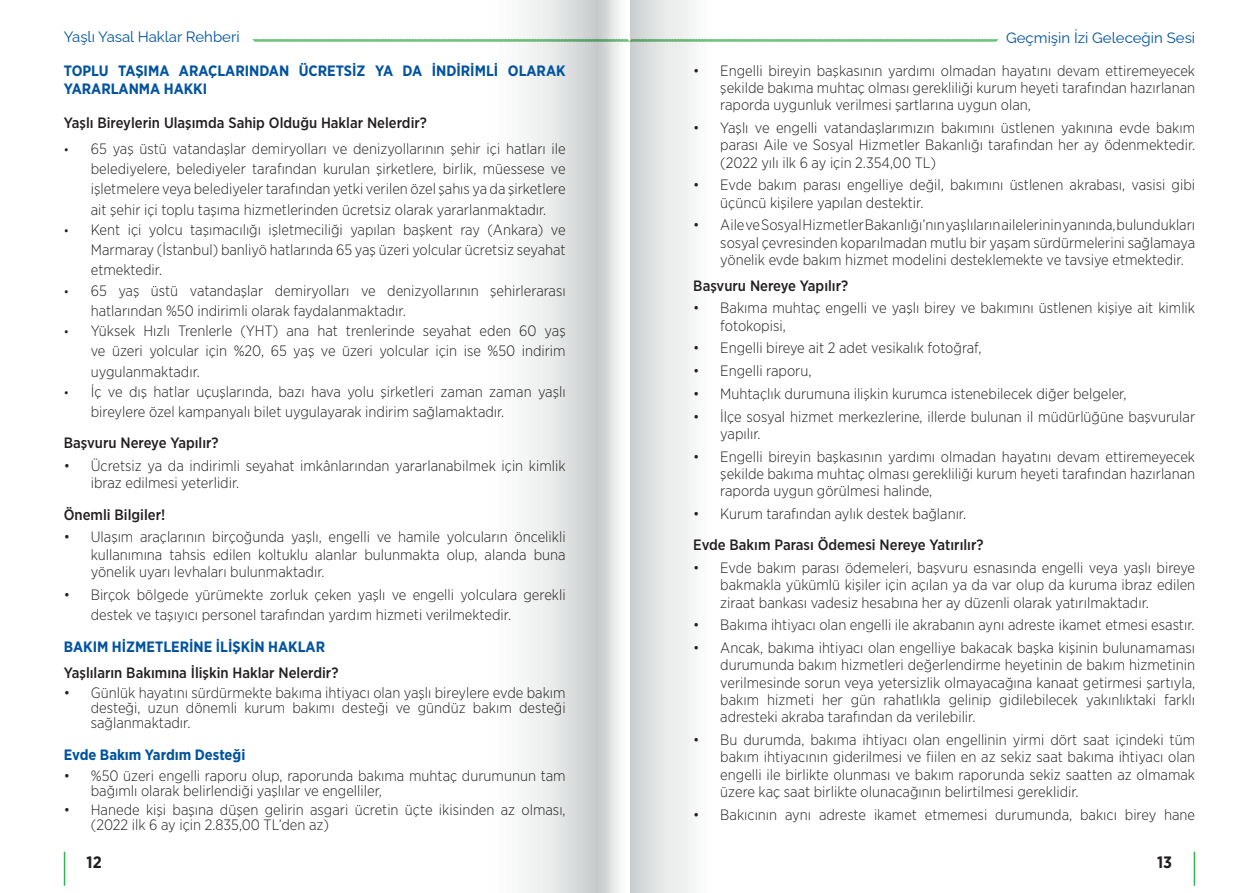
<style>
.page{position:relative;width:1259px;height:893px;background:#fff}
.page>*{position:absolute;margin:0;border:0;box-sizing:border-box;transform-origin:0 0}
.t1{font:700 16.5px "Gotham Narrow";color:#231f20}
.t2{font:300 15px/17.2px "Gotham Narrow";color:#231f20;text-align:justify}
.t3{font:500 15px "Gotham Narrow";color:#231f20}
.t4{font:700 15px/18px "Gotham Narrow";color:#0153a0}
.t5{font:15px "Raleway";color:#0153a0}
.s1{font-weight:400;font-size:12px}
</style>
<div class="page">
<hr style="left:1193px;top:852px;width:2px;height:34px;background:#32b457">
<hr style="left:64px;top:852px;width:1px;height:34px;background:#32b457">
<svg style="left:252px;top:39px;width:747px;height:3px"></svg>
<p class="t5" style="left:64px;top:25px;width:177px">Yaşlı Yasal Haklar Rehberi</p>
<p class="t5" style="left:1006px;top:25px;width:191px">Geçmişin İzi Geleceğin Sesi</p>
<p class="t4" style="left:64px;top:61px;width:503px">TOPLU TAŞIMA ARAÇLARINDAN ÜCRETSİZ YA DA İNDİRİMLİ OLARAK<br>YARARLANMA HAKKI</p>
<p class="t3" style="left:64px;top:113px;width:365px">Yaşlı Bireylerin Ulaşımda Sahip Olduğu Haklar Nelerdir?</p>
<p class="t2" style="left:91px;top:138px;width:476px;line-height:20.2px;text-indent:-27px"><span class="s1">•</span> 65 yaş üstü vatandaşlar demiryolları ve denizyollarının şehir içi hatları ile belediyelere, belediyeler tarafından kurulan şirketlere, birlik, müessese ve işletmelere veya belediyeler tarafından yetki verilen özel şahıs ya da şirketlere ait şehir içi toplu taşıma hizmetlerinden ücretsiz olarak yararlanmaktadır.</p>
<p class="t2" style="left:91px;top:219px;width:476px;line-height:20.2px;text-indent:-27px"><span class="s1">•</span> Kent içi yolcu taşımacılığı işletmeciliği yapılan başkent ray (Ankara) ve Marmaray (İstanbul) banliyö hatlarında 65 yaş üzeri yolcular ücretsiz seyahat etmektedir.</p>
<p class="t2" style="left:91px;top:280px;width:476px;line-height:20.2px;text-indent:-27px"><span class="s1">•</span> 65 yaş üstü vatandaşlar demiryolları ve denizyollarının şehirlerarası hatlarından %50 indirimli olarak faydalanmaktadır.</p>
<p class="t2" style="left:91px;top:320px;width:476px;line-height:20.2px;text-indent:-27px"><span class="s1">•</span> Yüksek Hızlı Trenlerle (YHT) ana hat trenlerinde seyahat eden 60 yaş ve üzeri yolcular için %20, 65 yaş ve üzeri yolcular için ise %50 indirim uygulanmaktadır.</p>
<p class="t2" style="left:91px;top:381px;width:476px;line-height:20.2px;text-indent:-27px"><span class="s1">•</span> İç ve dış hatlar uçuşlarında, bazı hava yolu şirketleri zaman zaman yaşlı bireylere özel kampanyalı bilet uygulayarak indirim sağlamaktadır.</p>
<p class="t3" style="left:64px;top:434px;width:156px">Başvuru Nereye Yapılır?</p>
<p class="t2" style="left:91px;top:457px;width:476px;text-indent:-27px">• Ücretsiz ya da indirimli seyahat imkânlarından yararlanabilmek için kimlik ibraz edilmesi yeterlidir.</p>
<p class="t3" style="left:64px;top:505px;width:103px">Önemli Bilgiler!</p>
<p class="t2" style="left:91px;top:528px;width:476px;text-indent:-27px">• Ulaşım araçlarının birçoğunda yaşlı, engelli ve hamile yolcuların öncelikli kullanımına tahsis edilen koltuklu alanlar bulunmakta olup, alanda buna yönelik uyarı levhaları bulunmaktadır.</p>
<p class="t2" style="left:91px;top:584px;width:476px;line-height:20.2px;text-indent:-27px">• Birçok bölgede yürümekte zorluk çeken yaşlı ve engelli yolculara gerekli destek ve taşıyıcı personel tarafından yardım hizmeti verilmektedir.</p>
<p class="t4" style="left:64px;top:638px;width:263px">BAKIM HİZMETLERİNE İLİŞKİN HAKLAR</p>
<p class="t3" style="left:64px;top:663px;width:276px">Yaşlıların Bakımına İlişkin Haklar Nelerdir?</p>
<p class="t2" style="left:91px;top:685px;width:476px;line-height:15px;text-indent:-27px">• Günlük hayatını sürdürmekte bakıma ihtiyacı olan yaşlı bireylere evde bakım desteği, uzun dönemli kurum bakımı desteği ve gündüz bakım desteği sağlanmaktadır.</p>
<p class="t4" style="left:64px;top:746px;width:183px">Evde Bakım Yardım Desteği</p>
<p class="t2" style="left:91px;top:768px;width:476px;line-height:15px;text-indent:-27px">• %50 üzeri engelli raporu olup, raporunda bakıma muhtaç durumunun tam bağımlı olarak belirlendiği yaşlılar ve engelliler,</p>
<p class="t2" style="left:91px;top:802px;width:476px;line-height:15px;text-indent:-27px">• Hanede kişi başına düşen gelirin asgari ücretin üçte ikisinden az olması, (2022 ilk 6 ay için 2.835,00 TL’den az)</p>
<p class="t2" style="left:720px;top:62px;width:476px;text-indent:-27px">• Engelli bireyin başkasının yardımı olmadan hayatını devam ettiremeyecek şekilde bakıma muhtaç olması gerekliliği kurum heyeti tarafından hazırlanan raporda uygunluk verilmesi şartlarına uygun olan,</p>
<p class="t2" style="left:720px;top:119px;width:476px;text-indent:-27px">• Yaşlı ve engelli vatandaşlarımızın bakımını üstlenen yakınına evde bakım parası Aile ve Sosyal Hizmetler Bakanlığı tarafından her ay ödenmektedir. (2022 yılı ilk 6 ay için 2.354,00 TL)</p>
<p class="t2" style="left:720px;top:176px;width:476px;text-indent:-27px">• Evde bakım parası engelliye değil, bakımını üstlenen akrabası, vasisi gibi üçüncü kişilere yapılan destektir.</p>
<p class="t2" style="left:720px;top:216px;width:476px;text-indent:-27px">• Aile ve Sosyal Hizmetler Bakanlığı’nın yaşlıların ailelerinin yanında, bulundukları sosyal çevresinden koparılmadan mutlu bir yaşam sürdürmelerini sağlamaya yönelik evde bakım hizmet modelini desteklemekte ve tavsiye etmektedir.</p>
<p class="t3" style="left:693px;top:276px;width:156px">Başvuru Nereye Yapılır?</p>
<p class="t2" style="left:720px;top:299px;width:476px;text-indent:-27px">• Bakıma muhtaç engelli ve yaşlı birey ve bakımını üstlenen kişiye ait kimlik fotokopisi,</p>
<p class="t2" style="left:693px;top:339px;width:290px">• Engelli bireye ait 2 adet vesikalık fotoğraf,</p>
<p class="t2" style="left:693px;top:362px;width:120px">• Engelli raporu,</p>
<p class="t2" style="left:693px;top:385px;width:435px">• Muhtaçlık durumuna ilişkin kurumca istenebilecek diğer belgeler,</p>
<p class="t2" style="left:720px;top:407px;width:476px;text-indent:-27px">• İlçe sosyal hizmet merkezlerine, illerde bulunan il müdürlüğüne başvurular yapılır.</p>
<p class="t2" style="left:720px;top:448px;width:476px;text-indent:-27px">• Engelli bireyin başkasının yardımı olmadan hayatını devam ettiremeyecek şekilde bakıma muhtaç olması gerekliliği kurum heyeti tarafından hazırlanan raporda uygun görülmesi halinde,</p>
<p class="t2" style="left:693px;top:505px;width:274px">• Kurum tarafından aylık destek bağlanır.</p>
<p class="t3" style="left:693px;top:536px;width:292px">Evde Bakım Parası Ödemesi Nereye Yatırılır?</p>
<p class="t2" style="left:720px;top:559px;width:476px;text-indent:-27px">• Evde bakım parası ödemeleri, başvuru esnasında engelli veya yaşlı bireye bakmakla yükümlü kişiler için açılan ya da var olup da kuruma ibraz edilen ziraat bankası vadesiz hesabına her ay düzenli olarak yatırılmaktadır.</p>
<p class="t2" style="left:693px;top:616px;width:503px">• Bakıma ihtiyacı olan engelli ile akrabanın aynı adreste ikamet etmesi esastır.</p>
<p class="t2" style="left:720px;top:639px;width:476px;text-indent:-27px">• Ancak, bakıma ihtiyacı olan engelliye bakacak başka kişinin bulunamaması durumunda bakım hizmetleri değerlendirme heyetinin de bakım hizmetinin verilmesinde sorun veya yetersizlik olmayacağına kanaat getirmesi şartıyla, bakım hizmeti her gün rahatlıkla gelinip gidilebilecek yakınlıktaki farklı adresteki akraba tarafından da verilebilir.</p>
<p class="t2" style="left:720px;top:731px;width:476px;text-indent:-27px">• Bu durumda, bakıma ihtiyacı olan engellinin yirmi dört saat içindeki tüm bakım ihtiyacının giderilmesi ve fiilen en az sekiz saat bakıma ihtiyacı olan engelli ile birlikte olunması ve bakım raporunda sekiz saatten az olmamak üzere kaç saat birlikte olunacağının belirtilmesi gereklidir.</p>
<p class="t2" style="left:693px;top:805px;width:503px">• Bakıcının aynı adreste ikamet etmemesi durumunda, bakıcı birey hane</p>
<p class="t1" style="left:87px;top:852px;width:17px">12</p>
<p class="t1" style="left:1157px;top:852px;width:17px">13</p>
</div>
